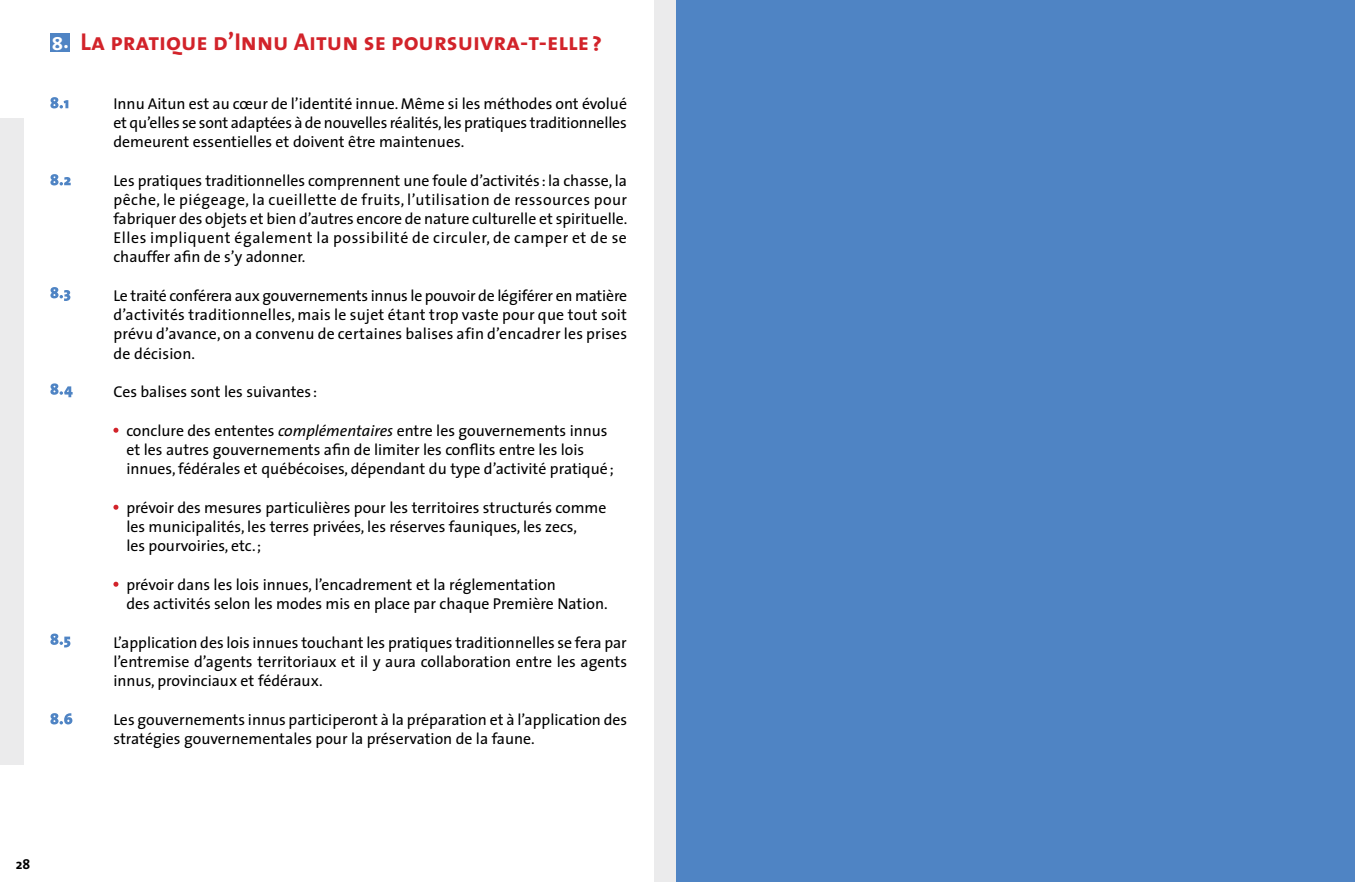
<style>
.page{position:relative;width:1355px;height:882px;background:#fff}
.page>*{position:absolute;margin:0;border:0;box-sizing:border-box;transform-origin:0 0}
.t1{font:24.5px "The Sans Bold Caps";color:#d2232a}
.t2{font:15.75px/19.2px "The Sans";color:#000;text-align:justify}
.t3{font:700 14px "The Sans";color:#000}
.s1{font-family:"The Mix";font-weight:700;font-size:18.38px;color:#fff}
.s2{font-family:"The Mix";font-weight:700;font-size:20.47px;color:#fff}
.s3{font-style:italic}
</style>
<div class="page">
<div style="left:654px;top:0;width:23px;height:882px;background:#ebebec"></div>
<div style="left:677px;top:0;width:677px;height:882px;background:#4f84c4"></div>
<svg style="left:50px;top:33px;width:20px;height:75px"></svg>
<svg style="left:50px;top:174px;width:21px;height:12px"></svg>
<svg style="left:50px;top:287px;width:20px;height:14px"></svg>
<svg style="left:50px;top:383px;width:23px;height:14px"></svg>
<svg style="left:113px;top:428px;width:5px;height:5px"></svg>
<svg style="left:113px;top:505px;width:5px;height:5px"></svg>
<svg style="left:113px;top:582px;width:5px;height:5px"></svg>
<svg style="left:50px;top:634px;width:20px;height:14px"></svg>
<svg style="left:50px;top:713px;width:22px;height:11px"></svg>
<div style="left:0;top:118px;width:24px;height:647px;background:#ebebec"></div>
<h1 class="t1" style="left:52px;top:21px;width:551px"><span class="s1">8</span><span class="s2">.</span> La pratique d’Innu Aitun se poursuivra-t-elle ?</h1>
<p class="t2" style="left:113px;top:93px;width:515px">Innu Aitun est au cœur de l’identité innue. Même si les méthodes ont évolué et qu’elles se sont adaptées à de nouvelles réalités, les pratiques traditionnelles demeurent essentielles et doivent être maintenues.</p>
<p class="t2" style="left:113px;top:170px;width:515px">Les pratiques traditionnelles comprennent une foule d’activités : la chasse, la pêche, le piégeage, la cueillette de fruits, l’utilisation de ressources pour fabriquer des objets et bien d’autres encore de nature culturelle et spirituelle.<br>Elles impliquent également la possibilité de circuler, de camper et de se chauffer afin de s’y adonner.</p>
<p class="t2" style="left:113px;top:286px;width:515px">Le traité conférera aux gouvernements innus le pouvoir de légiférer en matière d’activités traditionnelles, mais le sujet étant trop vaste pour que tout soit prévu d’avance, on a convenu de certaines balises afin d’encadrer les prises de décision.</p>
<p class="t2" style="left:113px;top:382px;width:205px">Ces balises sont les suivantes :</p>
<p class="t2" style="left:126px;top:420px;width:489px;text-align:left">conclure des ententes <span class="s3">complémentaires</span> entre les gouvernements innus et les autres gouvernements afin de limiter les conflits entre les lois innues, fédérales et québécoises, dépendant du type d’activité pratiqué;</p>
<p class="t2" style="left:126px;top:497px;width:481px;text-align:left">prévoir des mesures particulières pour les territoires structurés comme les municipalités, les terres privées, les réserves fauniques, les zecs,<br>les pourvoiries, etc.;</p>
<p class="t2" style="left:126px;top:574px;width:483px">prévoir dans les lois innues, l’encadrement et la réglementation<br>des activités selon les modes mis en place par chaque Première Nation.</p>
<p class="t2" style="left:113px;top:632px;width:515px">L’application des lois innues touchant les pratiques traditionnelles se fera par l’entremise d’agents territoriaux et il y aura collaboration entre les agents innus, provinciaux et fédéraux.</p>
<p class="t2" style="left:113px;top:709px;width:515px">Les gouvernements innus participeront à la préparation et à l’application des stratégies gouvernementales pour la préservation de la faune.</p>
<p class="t3" style="left:16px;top:853px;width:16px">28</p>
</div>
